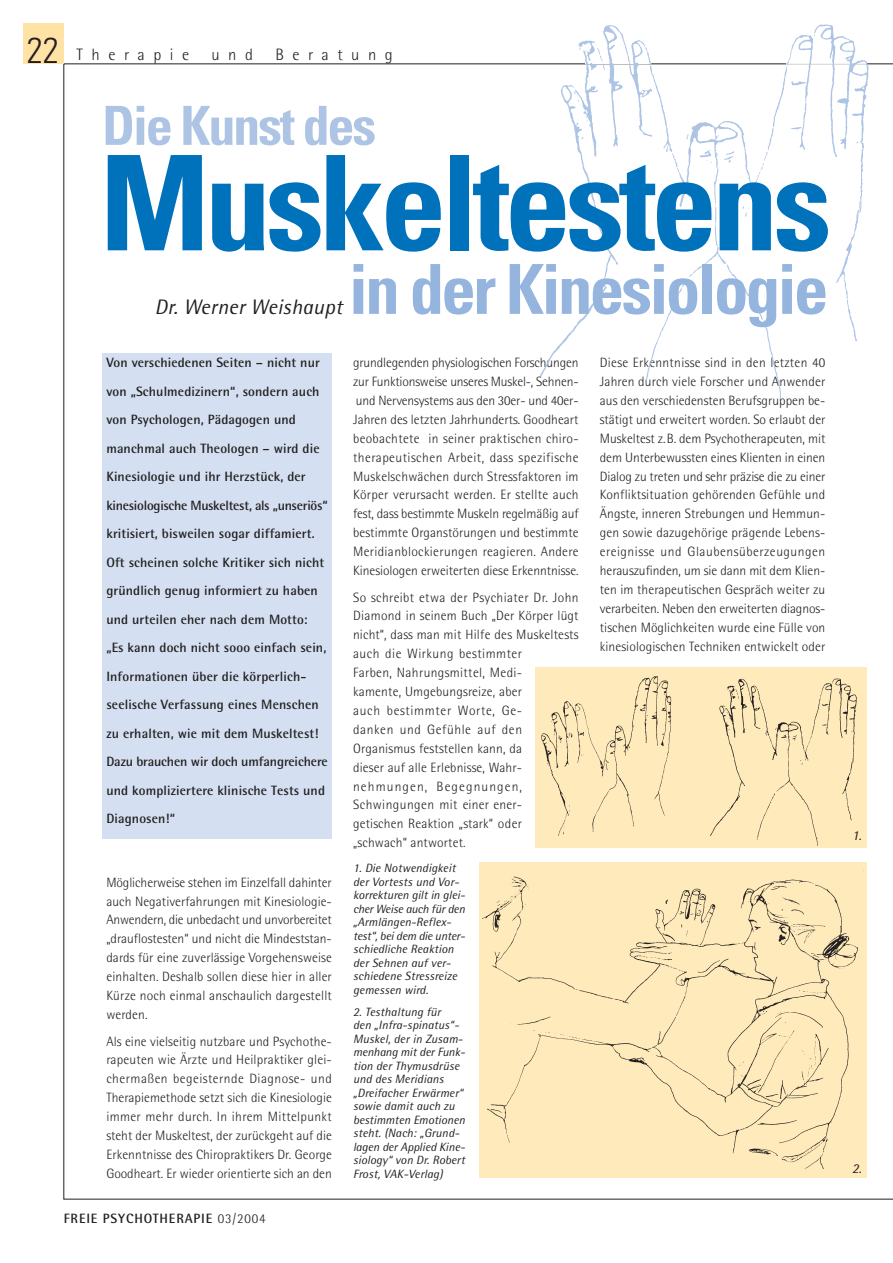
<style>
.page{position:relative;width:893px;height:1263px;background:#fff}
.page>*{position:absolute;margin:0;border:0;box-sizing:border-box;transform-origin:0 0}
.t1{font:700 condensed 132px "Univers";letter-spacing:-.04em;color:#0072bc}
.t2{font:700 condensed 69px "Univers";letter-spacing:-.04em;color:#95b5de}
.t3{font:700 condensed 54px "Univers";letter-spacing:-.04em;color:#adc4e5}
.t4{font:300 condensed 36px "Univers";color:#231f20}
.t5{font:italic 21px "Rotis Semi Sans";letter-spacing:.01em;color:#231f20}
.t6{font:300 16.5px "Rotis Semi Sans";letter-spacing:.52em;color:#231f20}
.t7{font:300 13.5px/18.9px "Rotis Semi Sans";letter-spacing:.015em;color:#231f20;text-align:justify}
.t8{font:700 13.5px/28.5px "Rotis Semi Sans";letter-spacing:.01em;color:#231f20}
.t9{font:700 13.5px "Rotis Semi Sans";letter-spacing:.06em;color:#231f20}
.t10{font:italic 13.5px "Rotis Semi Sans";color:#231f20}
.t11{font:italic 12px/13.5px "Rotis Semi Sans";letter-spacing:.01em;color:#231f20}
.s1{font-weight:300}
</style>
<div class="page">
<div style="left:102px;top:354px;width:230px;height:485px;background:#d4e0f1"></div>
<div style="left:23px;top:23px;width:40px;height:40px;background:#ffe2a5"></div>
<div style="left:478px;top:862px;width:388px;height:316px;background:#feeaba"></div>
<img style="left:482px;top:876px;width:376px;height:293px">
<img style="left:520px;top:24px;width:365px;height:374px">
<div style="left:535px;top:667px;width:331px;height:181px;background:#feeaba"></div>
<img style="left:541px;top:676px;width:326px;height:169px">
<h3 class="t4" style="left:27px;top:37px;width:33px">22</h3>
<p class="t6" style="left:77px;top:49px;width:114px">Therapie</p>
<p class="t6" style="left:211px;top:49px;width:43px">und</p>
<p class="t6" style="left:275px;top:49px;width:119px">Beratung</p>
<h3 class="t3" style="left:102px;top:106px;width:276px">Die Kunst des</h3>
<h1 class="t1" style="left:100px;top:155px;width:733px">Muskeltestens</h1>
<h2 class="t2" style="left:349px;top:264px;width:481px">in der Kinesiologie</h2>
<h3 class="t5" style="left:155px;top:299px;width:189px">Dr. Werner Weishaupt</h3>
<p class="t8" style="left:106px;top:350px;width:223px">Von verschiedenen Seiten – nicht nur von „Schulmedizinern“, sondern auch von Psychologen, Pädagogen und manchmal auch Theologen – wird die Kinesiologie und ihr Herzstück, der kinesiologische Muskeltest, als „unseriös“ kritisiert, bisweilen sogar diffamiert.<br>Oft scheinen solche Kritiker sich nicht gründlich genug informiert zu haben und urteilen eher nach dem Motto: „Es kann doch nicht sooo einfach sein, Informationen über die körperlich&shy;seelische Verfassung eines Menschen zu erhalten, wie mit dem Muskeltest!<br>Dazu brauchen wir doch umfangreichere und kompliziertere klinische Tests und Diagnosen!“</p>
<p class="t7" style="left:106px;top:874px;width:227px">Möglicherweise stehen im Einzelfall dahinter auch Negativerfahrungen mit Kinesiologie-Anwendern, die unbedacht und unvorbereitet „drauflostesten“ und nicht die Mindeststan&shy;dards für eine zuverlässige Vorgehensweise einhalten. Deshalb sollen diese hier in aller Kürze noch einmal anschaulich dargestellt werden.</p>
<p class="t7" style="left:106px;top:1033px;width:227px">Als eine vielseitig nutzbare und Psychothe&shy;rapeuten wie Ärzte und Heilpraktiker glei&shy;chermaßen begeisternde Diagnose- und Therapiemethode setzt sich die Kinesiologie immer mehr durch. In ihrem Mittelpunkt steht der Muskeltest, der zurückgeht auf die Erkenntnisse des Chiropraktikers Dr. George Goodheart. Er wieder orientierte sich an den</p>
<p class="t7" style="left:353px;top:354px;width:227px">grundlegenden physiologischen Forschungen zur Funktionsweise unseres Muskel-, Sehnen&shy;und Nervensystems aus den 30er- und 40er-Jahren des letzten Jahrhunderts. Goodheart beobachtete in seiner praktischen chiro&shy;therapeutischen Arbeit, dass spezifische Muskelschwächen durch Stressfaktoren im Körper verursacht werden. Er stellte auch fest, dass bestimmte Muskeln regelmäßig auf bestimmte Organstörungen und bestimmte Meridianblockierungen reagieren. Andere Kinesiologen erweiterten diese Erkenntnisse.</p>
<p class="t7" style="left:353px;top:589px;width:227px;text-align:left">So schreibt etwa der Psychiater Dr. John<br>Diamond in seinem Buch „Der Körper lügt nicht“, dass man mit Hilfe des Muskeltests auch die Wirkung bestimmter<br>Farben, Nahrungsmittel, Medi-<br>kamente, Umgebungsreize, aber<br>auch bestimmter Worte, Ge-<br>danken und Gefühle auf den<br>Organismus feststellen kann, da<br>dieser auf alle Erlebnisse, Wahr&shy;nehmungen, Begegnungen,<br>Schwingungen mit einer ener-<br>getischen Reaktion „stark“ oder „schwach“ antwortet.</p>
<p class="t11" style="left:353px;top:863px;width:113px">1. Die Notwendigkeit der Vortests und Vor&shy;korrekturen gilt in glei&shy;cher Weise auch für den „Armlängen-Reflex&shy;test“, bei dem die unter&shy;schiedliche Reaktion der Sehnen auf ver&shy;schiedene Stressreize gemessen wird.</p>
<p class="t11" style="left:353px;top:1006px;width:113px">2. Testhaltung für<br>den „Infra-spinatus“-<br>Muskel, der in Zusam&shy;menhang mit der Funk&shy;tion der Thymusdrüse und des Meridians „Dreifacher Erwärmer“ sowie damit auch zu bestimmten Emotionen steht. (Nach: „Grund&shy;lagen der Applied Kine&shy;siology“ von Dr. Robert<br>Frost, VAK-Verlag)</p>
<p class="t7" style="left:600px;top:354px;width:227px">Diese Erkenntnisse sind in den letzten 40<br>Jahren durch viele Forscher und Anwender aus den verschiedensten Berufsgruppen be&shy;stätigt und erweitert worden. So erlaubt der Muskeltest z.B. dem Psychotherapeuten, mit dem Unterbewussten eines Klienten in einen Dialog zu treten und sehr präzise die zu einer Konfliktsituation gehörenden Gefühle und Ängste, inneren Strebungen und Hemmun&shy;gen sowie dazugehörige prägende Lebens&shy;ereignisse und Glaubensüberzeugungen herauszufinden, um sie dann mit dem Klien&shy;ten im therapeutischen Gespräch weiter zu verarbeiten. Neben den erweiterten diagnos&shy;tischen Möglichkeiten wurde eine Fülle von kinesiologischen Techniken entwickelt oder</p>
<p class="t9" style="left:64px;top:1213px;width:203px">FREIE PSYCHOTHERAPIE <span class="s1">03/2004</span></p>
<p class="t10" style="left:852px;top:831px;width:11px">1.</p>
<p class="t10" style="left:852px;top:1164px;width:11px">2.</p>
</div>
